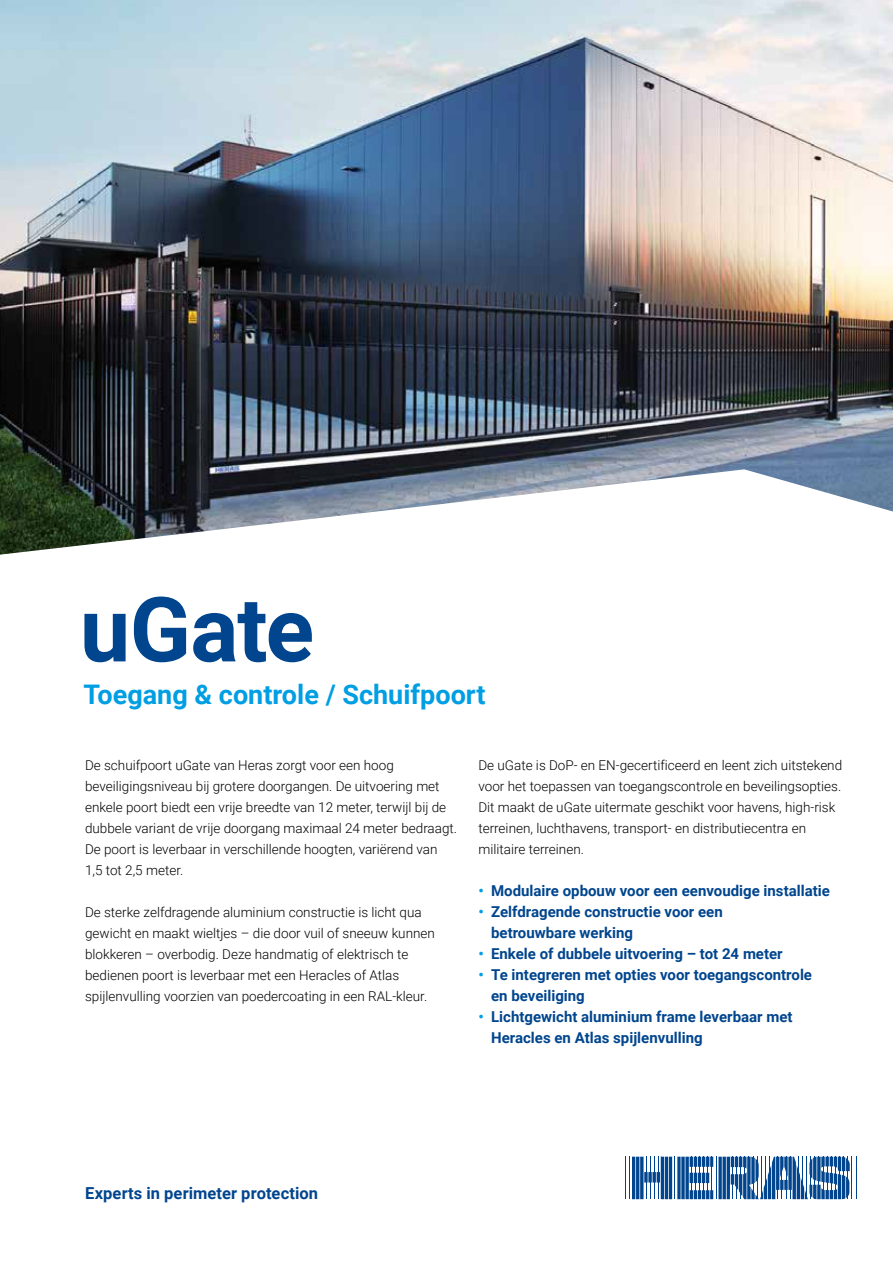
<style>
.page{position:relative;width:893px;height:1263px;background:#fff}
.page>*{position:absolute;margin:0;border:0;box-sizing:border-box;transform-origin:0 0}
.t1{font:700 90px "Roboto";letter-spacing:-.01em;color:#00458e}
.t2{font:700 27px "Roboto";color:#009ee3}
.t3{font:700 16.5px "Roboto";letter-spacing:.005em;color:#00458e}
.t4{font:700 15px/21px "Roboto";color:#00458e}
.t5{font:300 13.5px/21px "Roboto";color:#000}
.s1{color:#009ee3}
</style>
<div class="page">
<img style="left:0;top:0;width:893px;height:555px">
<hr style="left:625px;top:1157px;width:1px;height:42px;background:#00458e">
<hr style="left:629px;top:1157px;width:1px;height:42px;background:#00458e">
<hr style="left:646px;top:1157px;width:1px;height:42px;background:#00458e">
<hr style="left:650px;top:1157px;width:1px;height:42px;background:#00458e">
<hr style="left:654px;top:1157px;width:1px;height:42px;background:#00458e">
<hr style="left:658px;top:1157px;width:1px;height:42px;background:#00458e">
<hr style="left:674px;top:1157px;width:1px;height:42px;background:#00458e">
<hr style="left:852px;top:1157px;width:1px;height:42px;background:#00458e">
<hr style="left:856px;top:1157px;width:1px;height:42px;background:#00458e">
<hr style="left:669px;top:1157px;width:3px;height:42px;background:#00458e">
<hr style="left:665px;top:1157px;width:3px;height:42px;background:#00458e">
<hr style="left:661px;top:1157px;width:3px;height:42px;background:#00458e">
<hr style="left:640px;top:1157px;width:3px;height:42px;background:#00458e">
<hr style="left:636px;top:1157px;width:3px;height:42px;background:#00458e">
<hr style="left:632px;top:1157px;width:3px;height:42px;background:#00458e">
<svg style="left:657px;top:1172px;width:3px;height:10px"></svg>
<svg style="left:652px;top:1172px;width:4px;height:10px"></svg>
<svg style="left:648px;top:1172px;width:4px;height:10px"></svg>
<svg style="left:644px;top:1172px;width:4px;height:10px"></svg>
<svg style="left:685px;top:1157px;width:4px;height:42px"></svg>
<svg style="left:681px;top:1157px;width:4px;height:42px"></svg>
<svg style="left:677px;top:1157px;width:4px;height:42px"></svg>
<svg style="left:690px;top:1157px;width:160px;height:42px"></svg>
<h1 class="t1" style="left:80px;top:566px;width:236px">uGate</h1>
<h2 class="t2" style="left:84px;top:675px;width:404px">Toegang &amp; controle / Schuifpoort</h2>
<p class="t5" style="left:85px;top:754px;width:374px">De schuifpoort uGate van Heras zorgt voor een hoog beveiligingsniveau bij grotere doorgangen. De uitvoering met enkele poort biedt een vrije breedte van 12 meter, terwijl bij de dubbele variant de vrije doorgang maximaal 24 meter bedraagt.<br>De poort is leverbaar in verschillende hoogten, variërend van 1,5 tot 2,5 meter.</p>
<p class="t5" style="left:85px;top:901px;width:351px">De sterke zelfdragende aluminium constructie is licht qua gewicht en maakt wieltjes – die door vuil of sneeuw kunnen blokkeren – overbodig. Deze handmatig of elektrisch te bedienen poort is leverbaar met een Heracles of Atlas spijlenvulling voorzien van poedercoating in een RAL-kleur.</p>
<p class="t5" style="left:478px;top:754px;width:365px">De uGate is DoP- en EN-gecertificeerd en leent zich uitstekend voor het toepassen van toegangscontrole en beveilingsopties.<br>Dit maakt de uGate uitermate geschikt voor havens, high-risk terreinen, luchthavens, transport- en distributiecentra en militaire terreinen.</p>
<p class="t4" style="left:478px;top:879px;width:353px"><span class="s1">•</span> Modulaire opbouw voor een eenvoudige installatie</p>
<p class="t4" style="left:491px;top:900px;width:233px;text-indent:-13px"><span class="s1">•</span> Zelfdragende constructie voor een betrouwbare werking</p>
<p class="t4" style="left:478px;top:942px;width:306px"><span class="s1">•</span> Enkele of dubbele uitvoering – tot 24 meter</p>
<p class="t4" style="left:491px;top:963px;width:322px;text-indent:-13px"><span class="s1">•</span> Te integreren met opties voor toegangscontrole en beveiliging</p>
<p class="t4" style="left:491px;top:1005px;width:303px;text-indent:-13px"><span class="s1">•</span> Lichtgewicht aluminium frame leverbaar met<br>Heracles en Atlas spijlenvulling</p>
<p class="t3" style="left:85px;top:1181px;width:235px">Experts in perimeter protection</p>
</div>
